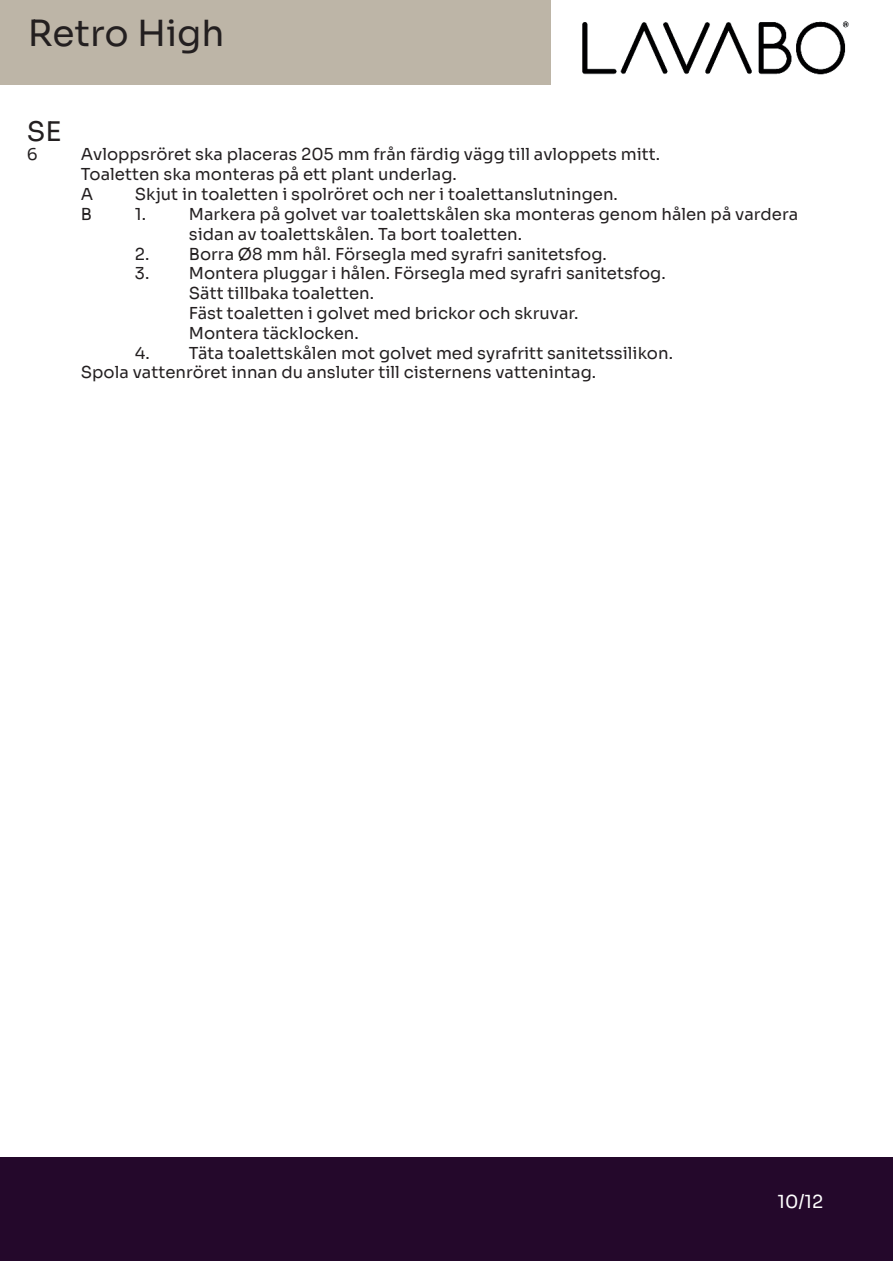
<style>
.page{position:relative;width:893px;height:1263px;background:#fff}
.page>*{position:absolute;margin:0;border:0;box-sizing:border-box;transform-origin:0 0}
.t1{font:36px "Sora";color:#231f20}
.t2{font:27px "Sora";color:#231f20}
.t3{font:18px "Sora";color:#fff}
.t4{font:16.5px/19.8px "Sora";color:#231f20}
</style>
<div class="page">
<div style="left:0;top:1158px;width:893px;height:103px;background:#24082b"></div>
<div style="left:0;top:0;width:550px;height:84px;background:#bdb5a7"></div>
<img style="left:582px;top:21px;width:267px;height:54px">
<h1 class="t1" style="left:28px;top:16px;width:198px">Retro High</h1>
<h2 class="t2" style="left:27px;top:118px;width:36px">SE</h2>
<p class="t4" style="left:27px;top:146px;width:12px">6</p>
<p class="t4" style="left:81px;top:146px;width:581px">Avloppsrˆret ska placeras 205 mm frÂn f‰rdig v‰gg till avloppets mitt.<br>Toaletten ska monteras pÂ ett plant underlag.<br>A</p>
<p class="t4" style="left:135px;top:185px;width:485px">Skjut in toaletten i spolrˆret och ner i toalettanslutningen.</p>
<p class="t4" style="left:81px;top:205px;width:13px">B</p>
<p class="t4" style="left:135px;top:205px;width:13px">1.</p>
<p class="t4" style="left:189px;top:205px;width:611px">Markera pÂ golvet var toalettskÂlen ska monteras genom hÂlen pÂ vardera sidan av toalettskÂlen. Ta bort toaletten.</p>
<p class="t4" style="left:135px;top:245px;width:473px">2. Borra ÿ8 mm hÂl. Fˆrsegla med syrafri sanitetsfog.</p>
<p class="t4" style="left:189px;top:265px;width:478px;text-indent:-54px">3. Montera pluggar i hÂlen. Fˆrsegla med syrafri sanitetsfog.<br>S‰tt tillbaka toaletten.<br>F‰st toaletten i golvet med brickor och skruvar.<br>Montera t‰cklocken.</p>
<p class="t4" style="left:81px;top:344px;width:594px;text-indent:54px">4. T‰ta toalettskÂlen mot golvet med syrafritt sanitetssilikon.<br>Spola vattenrˆret innan du ansluter till cisternens vattenintag.</p>
<p class="t3" style="left:777px;top:1193px;width:47px">10/12</p>
</div>
